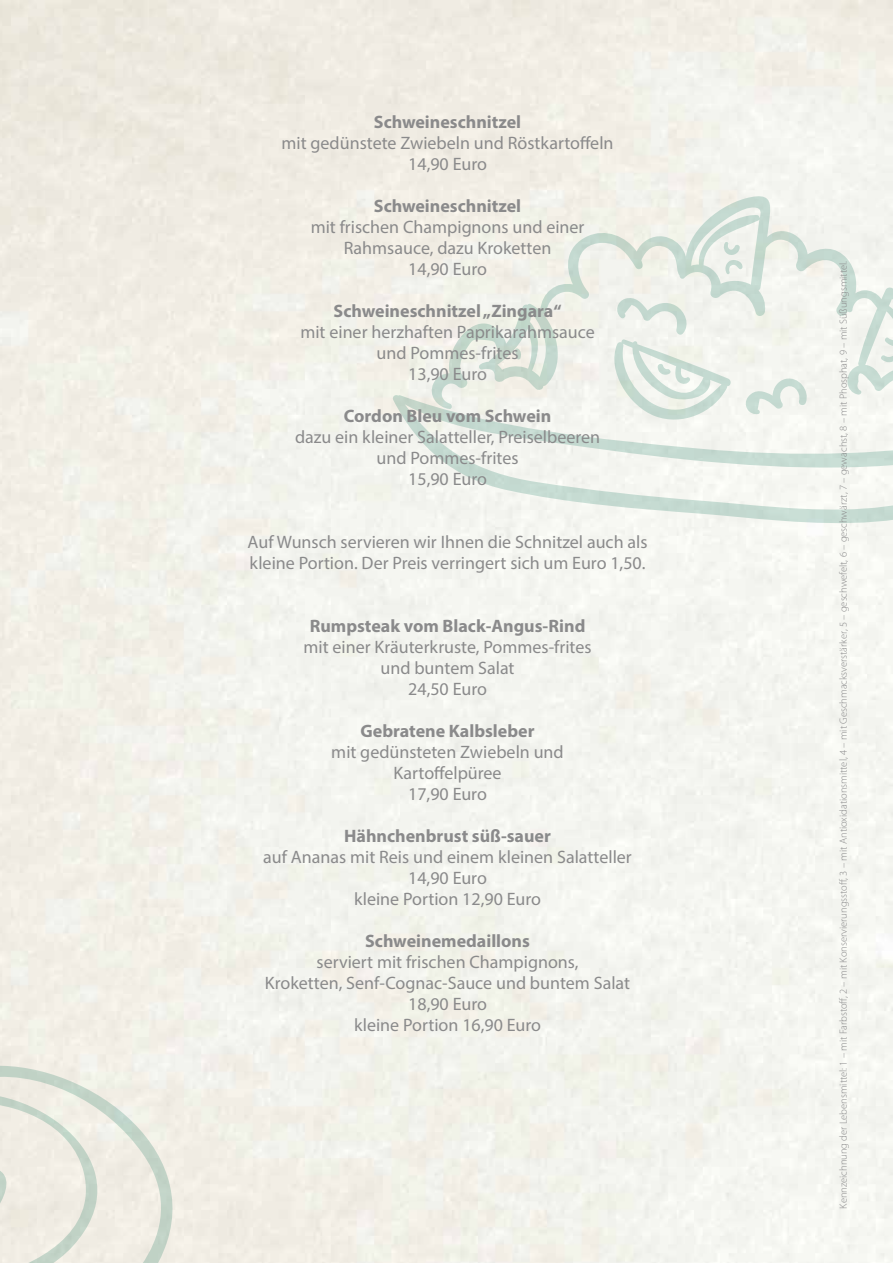
<style>
.page{position:relative;width:893px;height:1263px;background:#fff}
.page>*{position:absolute;margin:0;border:0;box-sizing:border-box;transform-origin:0 0}
.t1{font:18px/21px "Myriad Pro";color:#8a8a8b;text-align:center}
.t2{font:700 18px "Myriad Pro";color:#8a8a8b}
.t3{font:300 10.5px "Myriad Pro";color:#8a8a8b}
</style>
<div class="page">
<svg style="left:0;top:1023px;width:172px;height:240px;background:#eaeae0"></svg>
<svg style="left:393px;top:196px;width:500px;height:327px;fill:#f3f3ed"></svg>
<svg style="left:884px;top:336px;width:9px;height:11px"></svg>
<svg style="left:880px;top:354px;width:13px;height:9px"></svg>
<svg style="left:742px;top:376px;width:68px;height:40px"></svg>
<svg style="left:606px;top:296px;width:126px;height:130px"></svg>
<p class="t2" style="left:374px;top:110px;width:149px">Schweineschnitzel</p>
<p class="t1" style="left:282px;top:132px;width:334px">mit gedünstete Zwiebeln und Röstkartoffeln<br>14,90 Euro</p>
<p class="t2" style="left:374px;top:194px;width:149px">Schweineschnitzel</p>
<p class="t1" style="left:311px;top:216px;width:275px">mit frischen Champignons und einer<br>Rahmsauce, dazu Kroketten<br>14,90 Euro</p>
<p class="t2" style="left:334px;top:299px;width:229px">Schweineschnitzel „Zingara“</p>
<p class="t1" style="left:300px;top:321px;width:296px">mit einer herzhaften Paprikarahmsauce und Pommes-frites<br>13,90 Euro</p>
<p class="t2" style="left:344px;top:404px;width:209px">Cordon Bleu vom Schwein</p>
<p class="t1" style="left:295px;top:426px;width:307px">dazu ein kleiner Salatteller, Preiselbeeren und Pommes-frites<br>15,90 Euro</p>
<p class="t1" style="left:248px;top:531px;width:401px;text-align:left">Auf Wunsch servieren wir Ihnen die Schnitzel auch als kleine Portion. Der Preis verringert sich um Euro 1,50.</p>
<p class="t2" style="left:310px;top:614px;width:277px">Rumpsteak vom Black-Angus-Rind</p>
<p class="t1" style="left:304px;top:636px;width:290px">mit einer Kräuterkruste, Pommes-frites und buntem Salat<br>24,50 Euro</p>
<p class="t2" style="left:360px;top:719px;width:176px">Gebratene Kalbsleber</p>
<p class="t1" style="left:331px;top:741px;width:234px">mit gedünsteten Zwiebeln und<br>Kartoffelpüree<br>17,90 Euro</p>
<p class="t2" style="left:344px;top:824px;width:208px">Hähnchenbrust süß-sauer</p>
<p class="t1" style="left:263px;top:846px;width:370px">auf Ananas mit Reis und einem kleinen Salatteller<br>14,90 Euro<br>kleine Portion 12,90 Euro</p>
<p class="t2" style="left:365px;top:929px;width:166px">Schweinemedaillons</p>
<p class="t1" style="left:265px;top:951px;width:367px">serviert mit frischen Champignons,<br>Kroketten, Senf-Cognac-Sauce und buntem Salat<br>18,90 Euro<br>kleine Portion 16,90 Euro</p>
<p class="t3" style="left:837px;top:1209px;width:949px;rotate:-90deg">Kennzeichnung der Lebensmittel: 1 – mit Farbstoff, 2 – mit Konservierungsstoff, 3 – mit Antioxidationsmittel, 4 – mit Geschmacksverstärker, 5 – geschwefelt, 6 – geschwärzt, 7 – gewachst, 8 – mit Phosphat, 9 – mit Süßungsmittel.</p>
</div>
